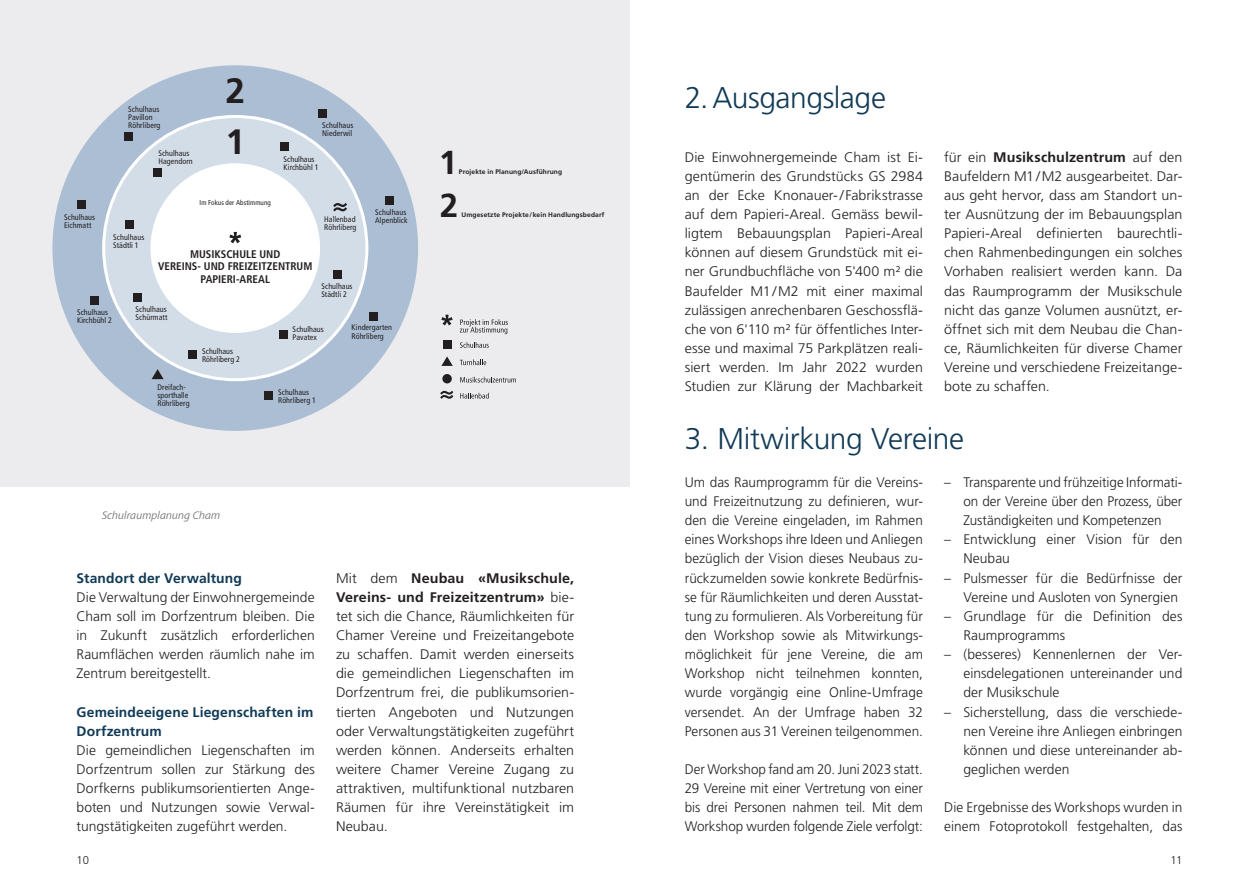
<style>
.page{position:relative;width:1259px;height:893px;background:#fff}
.page>*{position:absolute;margin:0;border:0;box-sizing:border-box;transform-origin:0 0}
.t1{font:700 35.25px "Frutiger LT Std";color:#231f20}
.t2{font:700 33.3px "Frutiger LT Std";color:#231f20}
._05_Grundtext{font:300 30px "Frutiger LT Std";letter-spacing:-.015em;color:#103a56}
._01_Titel{font:300 30px "Frutiger LT Std";letter-spacing:-.015em;color:#103a56}
._05_Grundtext-2{font:300 13.8px/19.2px "Frutiger LT Std";color:#231f20;text-align:justify}
._03_Untertitel_1{font:700 13.8px/19.2px "Frutiger LT Std";letter-spacing:.01em;color:#103a56}
._06_Bildlegende{font:italic 11.25px "Frutiger Next Pro";color:#76787b}
.t3{font:300 11.25px "Frutiger LT Std";color:#231f20}
.t4{font:700 condensed 11.1px/12.1px "Frutiger LT Std";color:#231f20;text-align:center}
.t5{font:condensed 8.1px/8.1px "Frutiger LT Std";letter-spacing:.005em;color:#231f20}
.t6{font:condensed 7.65px "Frutiger LT Std";letter-spacing:.005em;color:#231f20}
.t7{font:condensed 7.05px "Frutiger LT Std";letter-spacing:.01em;color:#231f20}
.t8{font:700 6.6px "Frutiger LT Std";letter-spacing:.015em;color:#231f20}
.s1{font-weight:700}
</style>
<div class="page">
<div style="left:0;top:0;width:629px;height:487px;background:#ececee"></div>
<div style="left:52px;top:65px;width:366px;height:366px;background:#abbed4;border-radius:50%"></div>
<div style="left:104px;top:117px;width:263px;height:263px;background:#d3dde8;border-radius:50%"></div>
<div style="left:150px;top:163px;width:170px;height:170px;background:#fff;border-radius:50%"></div>
<svg style="left:229px;top:232px;width:12px;height:11px"></svg>
<svg style="left:333px;top:203px;width:14px;height:8px"></svg>
<div style="left:318px;top:109px;width:8px;height:9px;background:#231f20"></div>
<div style="left:334px;top:270px;width:8px;height:9px;background:#231f20"></div>
<div style="left:133px;top:293px;width:8px;height:8px;background:#231f20"></div>
<div style="left:279px;top:330px;width:9px;height:9px;background:#231f20"></div>
<div style="left:280px;top:143px;width:8px;height:8px;background:#231f20"></div>
<div style="left:125px;top:220px;width:8px;height:9px;background:#231f20"></div>
<div style="left:153px;top:168px;width:9px;height:8px;background:#231f20"></div>
<div style="left:188px;top:350px;width:9px;height:8px;background:#231f20"></div>
<div style="left:124px;top:133px;width:9px;height:8px;background:#231f20"></div>
<div style="left:77px;top:200px;width:8px;height:9px;background:#231f20"></div>
<div style="left:385px;top:196px;width:9px;height:9px;background:#231f20"></div>
<div style="left:369px;top:312px;width:8px;height:9px;background:#231f20"></div>
<div style="left:264px;top:391px;width:9px;height:8px;background:#231f20"></div>
<div style="left:90px;top:296px;width:9px;height:8px;background:#231f20"></div>
<svg style="left:152px;top:369px;width:12px;height:10px"></svg>
<svg style="left:460px;top:319px;width:48px;height:15px"></svg>
<svg style="left:441px;top:315px;width:11px;height:10px"></svg>
<svg style="left:460px;top:342px;width:29px;height:6px"></svg>
<div style="left:443px;top:340px;width:8px;height:8px;background:#231f20"></div>
<svg style="left:440px;top:391px;width:13px;height:8px"></svg>
<svg style="left:460px;top:393px;width:29px;height:6px"></svg>
<svg style="left:460px;top:359px;width:26px;height:6px"></svg>
<svg style="left:441px;top:356px;width:12px;height:10px"></svg>
<div style="left:442px;top:374px;width:10px;height:9px;background:#231f20;border-radius:50%"></div>
<svg style="left:460px;top:377px;width:56px;height:5px"></svg>
<p class="t5" style="left:64px;top:213px;width:33px">Schulhaus<br>Eichmatt</p>
<p class="t5" style="left:128px;top:105px;width:34px">Schulhaus<br>Pavillon<br>Röhrliberg</p>
<p class="t5" style="left:158px;top:149px;width:36px">Schulhaus<br>Hagendorn</p>
<p class="t1" style="left:225px;top:70px;width:21px">2</p>
<p class="t1" style="left:225px;top:121px;width:21px">1</p>
<p class="t5" style="left:113px;top:233px;width:33px">Schulhaus<br>Städtli 1</p>
<p class="t7" style="left:200px;top:199px;width:73px">Im Fokus der Abstimmung</p>
<p class="t5" style="left:322px;top:121px;width:33px">Schulhaus<br>Niederwil</p>
<p class="t5" style="left:283px;top:155px;width:37px">Schulhaus<br>Kirchbühl 1</p>
<p class="t2" style="left:439px;top:143px;width:20px">1</p>
<p class="t8" style="left:459px;top:168px;width:105px">Projekte in Planung/Ausführung</p>
<p class="t2" style="left:440px;top:185px;width:20px">2</p>
<p class="t5" style="left:375px;top:208px;width:34px">Schulhaus<br>Alpenblick</p>
<p class="t8" style="left:313px;top:210px;width:105px">Projekte in Planung/Ausführung</p>
<p class="t8" style="left:461px;top:210px;width:144px">Umgesetzte Projekte/kein Handlungsbedarf</p>
<p class="t6" style="left:459px;top:211px;width:50px">Projekt im Fokus</p>
<p class="t6" style="left:539px;top:211px;width:31px">Schulhaus</p>
<p class="t5" style="left:324px;top:215px;width:34px">Hallenbad<br>Röhrliberg</p>
<p class="t4" style="left:158px;top:248px;width:156px">MUSIKSCHULE UND<br>VEREINS- UND FREIZEITZENTRUM<br>PAPIERI-AREAL</p>
<p class="t5" style="left:321px;top:282px;width:33px">Schulhaus<br>Städtli 2</p>
<p class="t5" style="left:77px;top:308px;width:37px">Schulhaus<br>Kirchbühl 2</p>
<p class="t5" style="left:136px;top:305px;width:33px">Schulhaus<br>Schürmatt</p>
<p class="t5" style="left:157px;top:383px;width:34px">Dreifach&shy;sporthalle<br>Röhrliberg</p>
<p class="t5" style="left:202px;top:347px;width:39px">Schulhaus<br>Röhrliberg 2</p>
<p class="t5" style="left:293px;top:325px;width:33px">Schulhaus<br>Pavatex</p>
<p class="t5" style="left:278px;top:388px;width:39px">Schulhaus<br>Röhrliberg 1</p>
<p class="t5" style="left:351px;top:324px;width:42px">Kindergarten<br>Röhrliberg</p>
<p class="_06_Bildlegende" style="left:102px;top:509px;width:120px">Schulraumplanung Cham</p>
<p class="_03_Untertitel_1" style="left:77px;top:568px;width:167px">Standort der Verwaltung</p>
<p class="_05_Grundtext-2" style="left:77px;top:587px;width:240px">Die Verwaltung der Einwohnergemeinde Cham soll im Dorfzentrum bleiben. Die in Zukunft zusätzlich erforderlichen Raumflächen werden räumlich nahe im Zentrum bereitgestellt.</p>
<p class="_03_Untertitel_1" style="left:77px;top:702px;width:238px">Gemeindeeigene Liegenschaften im<br>Dorfzentrum</p>
<p class="_05_Grundtext-2" style="left:77px;top:741px;width:240px">Die gemeindlichen Liegenschaften im Dorfzentrum sollen zur Stärkung des Dorfkerns publikumsorientierten Ange&shy;boten und Nutzungen sowie Verwal&shy;tungstätigkeiten zugeführt werden.</p>
<p class="_05_Grundtext-2" style="left:336px;top:568px;width:240px">Mit dem <span class="s1">Neubau «Musikschule, Vereins- und Freizeitzentrum»</span> bie&shy;tet sich die Chance, Räumlichkeiten für Chamer Vereine und Freizeitangebote zu schaffen. Damit werden einerseits die gemeindlichen Liegenschaften im Dorfzentrum frei, die publikumsorien&shy;tierten Angeboten und Nutzungen oder Verwaltungstätigkeiten zugeführt werden können. Anderseits erhalten weitere Chamer Vereine Zugang zu attraktiven, multifunktional nutzbaren Räumen für ihre Vereinstätigkeit im Neubau.</p>
<p class="_01_Titel" style="left:685px;top:80px;width:203px">2.Ausgangslage</p>
<p class="_05_Grundtext-2" style="left:685px;top:147px;width:240px">Die Einwohnergemeinde Cham ist Ei&shy;gentümerin des Grundstücks GS 2984 an der Ecke Knonauer-/ Fabrikstrasse auf dem Papieri-Areal. Gemäss bewil&shy;ligtem Bebauungsplan Papieri-Areal können auf diesem Grundstück mit ei&shy;ner Grundbuchfläche von 5'400 m² die Baufelder M1/M2 mit einer maximal zulässigen anrechenbaren Geschossflä&shy;che von 6'110 m² für öffentliches Inter&shy;esse und maximal 75 Parkplätzen reali&shy;siert werden. Im Jahr 2022 wurden Studien zur Klärung der Machbarkeit</p>
<p class="_05_Grundtext-2" style="left:944px;top:147px;width:240px">für ein <span class="s1">Musikschulzentrum</span> auf den Baufeldern M1/M2 ausgearbeitet. Dar&shy;aus geht hervor, dass am Standort un&shy;ter Ausnützung der im Bebauungsplan Papieri-Areal definierten baurechtli&shy;chen Rahmenbedingungen ein solches Vorhaben realisiert werden kann. Da das Raumprogramm der Musikschule nicht das ganze Volumen ausnützt, er&shy;öffnet sich mit dem Neubau die Chan&shy;ce, Räumlichkeiten für diverse Chamer Vereine und verschiedene Freizeitange&shy;bote zu schaffen.</p>
<p class="_05_Grundtext" style="left:685px;top:421px;width:281px">3. Mitwirkung Vereine</p>
<p class="_05_Grundtext-2" style="left:685px;top:473px;width:240px">Um das Raumprogramm für die Vereins&shy;und Freizeitnutzung zu definieren, wur&shy;den die Vereine eingeladen, im Rahmen eines Workshops ihre Ideen und Anliegen bezüglich der Vision dieses Neubaus zu&shy;rückzumelden sowie konkrete Bedürfnis&shy;se für Räumlichkeiten und deren Ausstat&shy;tung zu formulieren. Als Vorbereitung für den Workshop sowie als Mitwirkungs&shy;möglichkeit für jene Vereine, die am Workshop nicht teilnehmen konnten, wurde vorgängig eine Online-Umfrage versendet. An der Umfrage haben 32<br>Personen aus 31 Vereinen teilgenommen.</p>
<p class="_05_Grundtext-2" style="left:685px;top:760px;width:240px">Der Workshop fand am 20. Juni 2023 statt.<br>29 Vereine mit einer Vertretung von einer bis drei Personen nahmen teil. Mit dem Workshop wurden folgende Ziele verfolgt:</p>
<p class="_05_Grundtext-2" style="left:963px;top:473px;width:220px;text-indent:-19px">– Transparente und frühzeitige Informati&shy;on der Vereine über den Prozess, über Zuständigkeiten und Kompetenzen</p>
<p class="_05_Grundtext-2" style="left:963px;top:530px;width:220px;text-indent:-19px">– Entwicklung einer Vision für den<br>Neubau</p>
<p class="_05_Grundtext-2" style="left:963px;top:568px;width:221px;text-indent:-19px">– Pulsmesser für die Bedürfnisse der<br>Vereine und Ausloten von Synergien</p>
<p class="_05_Grundtext-2" style="left:963px;top:607px;width:220px;text-indent:-19px">– Grundlage für die Definition des<br>Raumprogramms</p>
<p class="_05_Grundtext-2" style="left:963px;top:645px;width:220px;text-indent:-19px">– (besseres) Kennenlernen der Ver&shy;einsdelegationen untereinander und der Musikschule</p>
<p class="_05_Grundtext-2" style="left:963px;top:702px;width:220px;text-indent:-19px">– Sicherstellung, dass die verschiede&shy;nen Vereine ihre Anliegen einbringen können und diese untereinander ab&shy;geglichen werden</p>
<p class="_05_Grundtext-2" style="left:944px;top:798px;width:240px">Die Ergebnisse des Workshops wurden in einem Fotoprotokoll festgehalten, das</p>
<p class="t3" style="left:77px;top:854px;width:14px">10</p>
<p class="t3" style="left:1170px;top:854px;width:13px">11</p>
</div>
